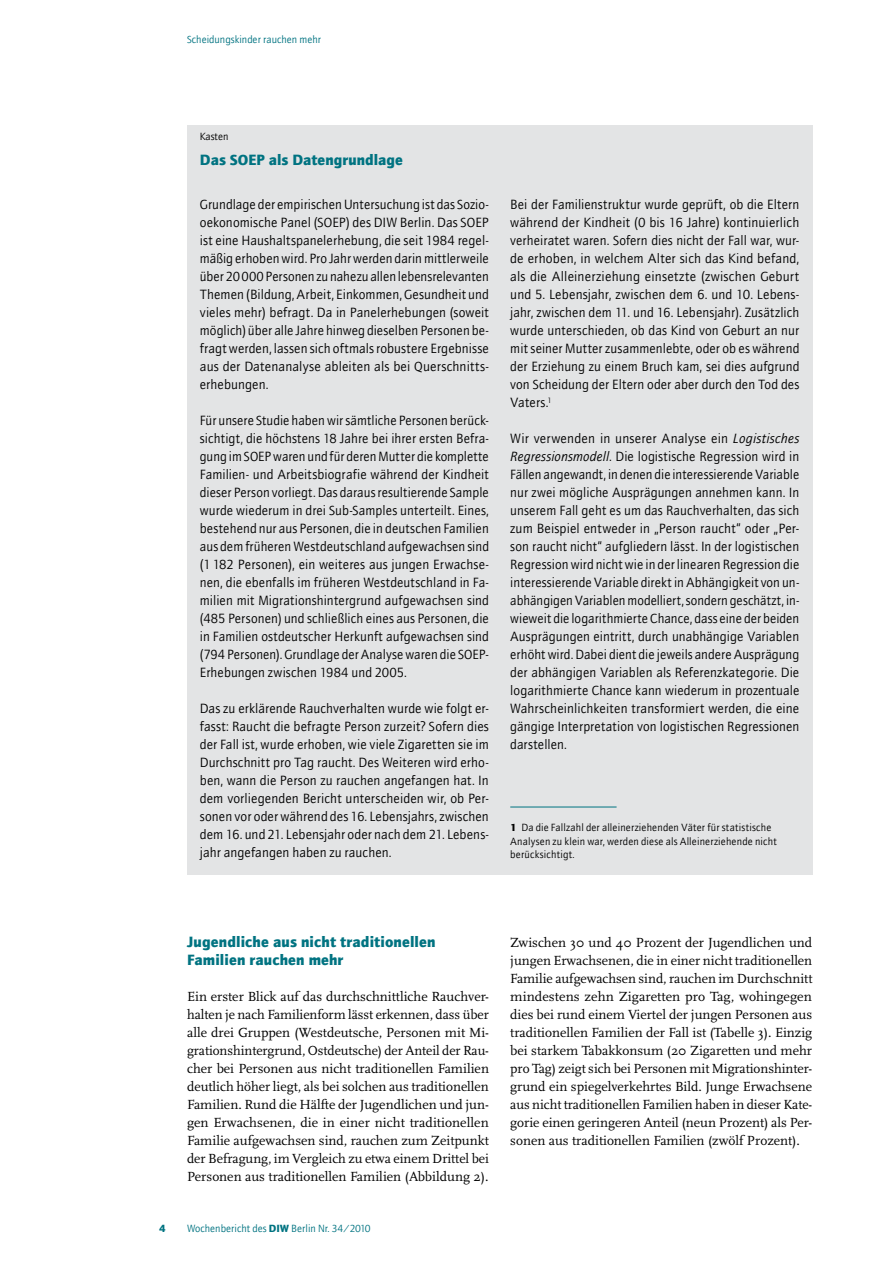
<style>
.page{position:relative;width:893px;height:1263px;background:#fff}
.page>*{position:absolute;margin:0;border:0;box-sizing:border-box;transform-origin:0 0}
.t1{font:900 15px/18px "AT Quay Sans";letter-spacing:.005em;color:#007381}
.t2{font:13.8px/18px "Scala";color:#000;text-align:justify}
.t3{font:13.5px/18px "AT Quay Sans";letter-spacing:.005em;color:#000;text-align:justify}
.t4{font:10.5px/13.5px "AT Quay Sans";letter-spacing:.01em;color:#000}
.t5{font:10.5px "AT Quay Sans";color:#007381}
.t6{font:900 10.5px "AT Quay Sans";color:#007381}
.s1{font-style:italic}
.s2{font-weight:900}
</style>
<div class="page">
<div style="left:187px;top:125px;width:625px;height:750px;background:#e3e4e5"></div>
<hr style="left:510px;top:807px;width:107px;height:1px;background:#007381">
<p class="t5" style="left:187px;top:33px;width:136px">Scheidungskinder rauchen mehr</p>
<p class="t4" style="left:200px;top:129px;width:30px">Kasten</p>
<p class="t1" style="left:200px;top:150px;width:205px">Das SOEP als Datengrundlage</p>
<p class="t3" style="left:200px;top:195px;width:291px">Grundlage der empirischen Untersuchung ist das Sozio&shy;oekonomische Panel (SOEP) des DIW Berlin. Das SOEP ist eine Haushaltspanelerhebung, die seit 1984 regel&shy;mäßig erhoben wird. Pro Jahr werden darin mittlerweile über 20000 Personen zu nahezu allen lebensrelevanten Themen (Bildung, Arbeit, Einkommen, Gesundheit und vieles mehr) befragt. Da in Panelerhebungen (soweit möglich) über alle Jahre hinweg dieselben Personen be&shy;fragt werden, lassen sich oftmals robustere Ergebnisse aus der Datenanalyse ableiten als bei Querschnitts&shy;erhebungen.</p>
<p class="t3" style="left:200px;top:411px;width:291px">Für unsere Studie haben wir sämtliche Personen berück&shy;sichtigt, die höchstens 18 Jahre bei ihrer ersten Befra&shy;gung im SOEP waren und für deren Mutter die komplette Familien- und Arbeitsbiografie während der Kindheit dieser Person vorliegt. Das daraus resultierende Sample wurde wiederum in drei Sub-Samples unterteilt. Eines, bestehend nur aus Personen, die in deutschen Familien aus dem früheren Westdeutschland aufgewachsen sind (1182 Personen), ein weiteres aus jungen Erwachse&shy;nen, die ebenfalls im früheren Westdeutschland in Fa&shy;milien mit Migrationshintergrund aufgewachsen sind (485 Personen) und schließlich eines aus Personen, die in Familien ostdeutscher Herkunft aufgewachsen sind (794 Personen). Grundlage der Analyse waren die SOEP-Erhebungen zwischen 1984 und 2005.</p>
<p class="t3" style="left:200px;top:699px;width:291px">Das zu erklärende Rauchverhalten wurde wie folgt er&shy;fasst: Raucht die befragte Person zurzeit? Sofern dies der Fall ist, wurde erhoben, wie viele Zigaretten sie im Durchschnitt pro Tag raucht. Des Weiteren wird erho&shy;ben, wann die Person zu rauchen angefangen hat. In dem vorliegenden Bericht unterscheiden wir, ob Per&shy;sonen vor oder während des 16. Lebensjahrs, zwischen dem 16. und 21. Lebensjahr oder nach dem 21. Lebens&shy;jahr angefangen haben zu rauchen.</p>
<p class="t3" style="left:510px;top:195px;width:291px">Bei der Familienstruktur wurde geprüft, ob die Eltern während der Kindheit (0 bis 16 Jahre) kontinuierlich verheiratet waren. Sofern dies nicht der Fall war, wur&shy;de erhoben, in welchem Alter sich das Kind befand, als die Alleinerziehung einsetzte (zwischen Geburt und 5. Lebensjahr, zwischen dem 6. und 10. Lebens&shy;jahr, zwischen dem 11. und 16. Lebensjahr). Zusätzlich wurde unterschieden, ob das Kind von Geburt an nur mit seiner Mutter zusammenlebte, oder ob es während der Erziehung zu einem Bruch kam, sei dies aufgrund von Scheidung der Eltern oder aber durch den Tod des Vaters.<sup>1</sup></p>
<p class="t3" style="left:510px;top:429px;width:291px">Wir verwenden in unserer Analyse ein <span class="s1">Logistisches Regressionsmodell</span>. Die logistische Regression wird in Fällen angewandt, in denen die interessierende Variable nur zwei mögliche Ausprägungen annehmen kann. In unserem Fall geht es um das Rauchverhalten, das sich zum Beispiel entweder in „Person raucht“ oder „Per&shy;son raucht nicht“ aufgliedern lässt. In der logistischen Regression wird nicht wie in der linearen Regression die interessierende Variable direkt in Abhängigkeit von un&shy;abhängigen Variablen modelliert, sondern geschätzt, in&shy;wieweit die logarithmierte Chance, dass eine der beiden Ausprägungen eintritt, durch unabhängige Variablen erhöht wird. Dabei dient die jeweils andere Ausprägung der abhängigen Variablen als Referenzkategorie. Die logarithmierte Chance kann wiederum in prozentuale Wahrscheinlichkeiten transformiert werden, die eine gängige Interpretation von logistischen Regressionen darstellen.</p>
<p class="t4" style="left:510px;top:821px;width:268px"><span class="s2">1</span> Da die Fallzahl der alleinerziehenden Väter für statistische<br>Analysen zu klein war, werden diese als Alleinerziehende nicht berücksichtigt.</p>
<p class="t1" style="left:187px;top:933px;width:250px">Jugendliche aus nicht traditionellen<br>Familien rauchen mehr</p>
<p class="t2" style="left:187px;top:988px;width:303px">Ein erster Blick auf das durchschnittliche Rauchver&shy;halten je nach Familienform lässt erkennen, dass über alle drei Gruppen (Westdeutsche, Personen mit Mi&shy;grationshintergrund, Ostdeutsche) der Anteil der Rau&shy;cher bei Personen aus nicht traditionellen Familien deutlich höher liegt, als bei solchen aus traditionellen Familien. Rund die Hälfte der Jugendlichen und jun&shy;gen Erwachsenen, die in einer nicht traditionellen Familie aufgewachsen sind, rauchen zum Zeitpunkt der Befragung, im Vergleich zu etwa einem Drittel bei Personen aus traditionellen Familien (Abbildung 2).</p>
<p class="t6" style="left:159px;top:1222px;width:8px">4</p>
<p class="t5" style="left:187px;top:1222px;width:185px">Wochenbericht des <span class="s2">DIW</span> Berlin Nr. 34/2010</p>
<p class="t2" style="left:510px;top:934px;width:304px">Zwischen 30 und 40 Prozent der Jugendlichen und jungen Erwachsenen, die in einer nicht traditionellen Familie aufgewachsen sind, rauchen im Durchschnitt mindestens zehn Zigaretten pro Tag, wohingegen dies bei rund einem Viertel der jungen Personen aus traditionellen Familien der Fall ist (Tabelle 3). Einzig bei starkem Tabakkonsum (20 Zigaretten und mehr pro Tag) zeigt sich bei Personen mit Migrationshinter&shy;grund ein spiegelverkehrtes Bild. Junge Erwachsene aus nicht traditionellen Familien haben in dieser Kate&shy;gorie einen geringeren Anteil (neun Prozent) als Per&shy;sonen aus traditionellen Familien (zwölf Prozent).</p>
</div>
